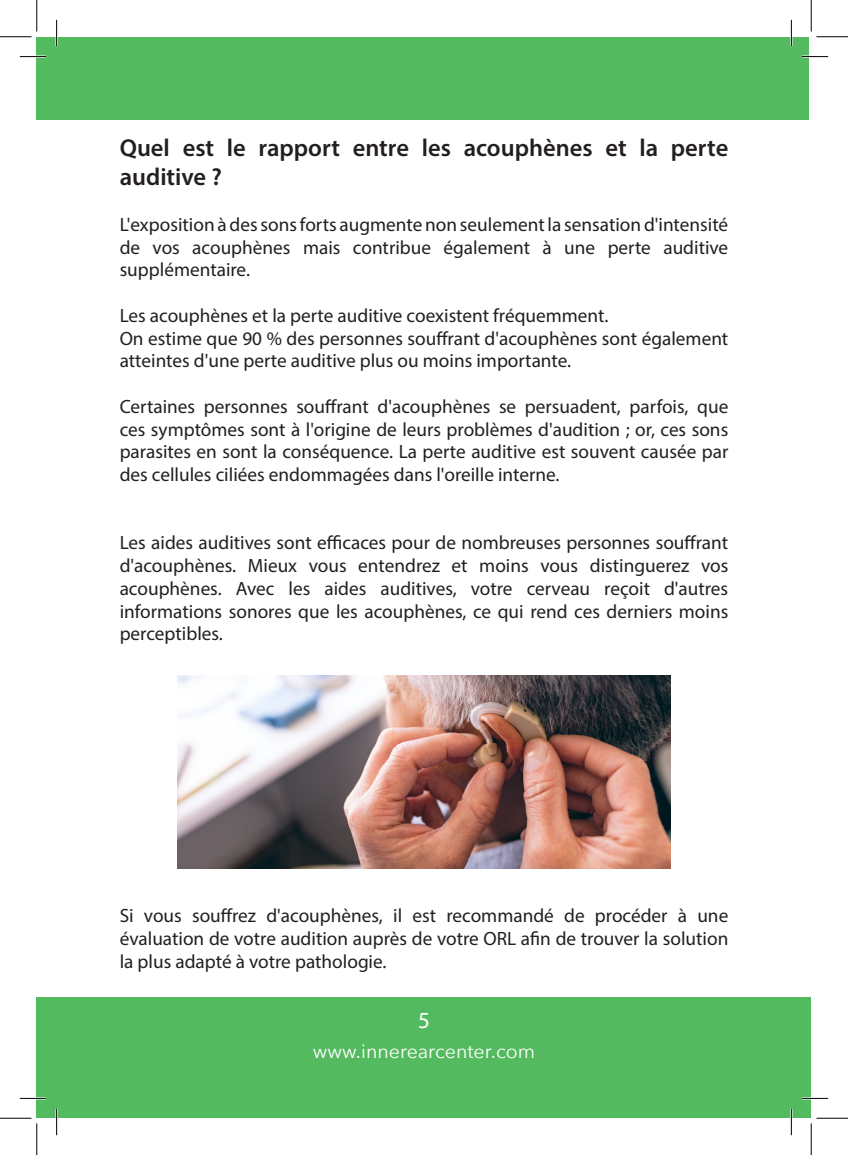
<style>
.page{position:relative;width:848px;height:1155px;background:#fff}
.page>*{position:absolute;margin:0;border:0;box-sizing:border-box;transform-origin:0 0}
.t1{font:600 24.5px/29.4px "Myriad Pro";color:#231f20}
.t2{font:23.1px "Myriad Pro";color:#fff}
.t3{font:19.6px "Avenir Next";color:#fff}
.t4{font:19.25px/22.8px "Myriad Pro";color:#231f20;text-align:justify}
</style>
<div class="page">
<div style="left:57px;top:997px;width:754px;height:121px;background:#54ba5f"></div>
<div style="left:37px;top:997px;width:20px;height:121px;background:#54ba5f"></div>
<div style="left:37px;top:37px;width:53px;height:83px;background:#54ba5f"></div>
<div style="left:40px;top:37px;width:768px;height:83px;background:#54ba5f"></div>
<img style="left:177px;top:675px;width:493px;height:193px">
<hr style="left:20px;top:55px;width:26px;height:3px;background:#fff">
<hr style="left:801px;top:55px;width:27px;height:3px;background:#fff">
<hr style="left:20px;top:1097px;width:26px;height:2px;background:#fff">
<hr style="left:801px;top:1097px;width:27px;height:2px;background:#fff">
<hr style="left:55px;top:20px;width:3px;height:26px;background:#fff">
<hr style="left:55px;top:1109px;width:3px;height:26px;background:#fff">
<hr style="left:790px;top:20px;width:2px;height:26px;background:#fff">
<hr style="left:790px;top:1109px;width:2px;height:26px;background:#fff">
<svg style="left:20px;top:56px;width:26px;height:1px"></svg>
<svg style="left:801px;top:56px;width:27px;height:1px"></svg>
<svg style="left:20px;top:1098px;width:26px;height:1px"></svg>
<svg style="left:801px;top:1098px;width:27px;height:1px"></svg>
<svg style="left:56px;top:20px;width:1px;height:26px"></svg>
<svg style="left:56px;top:1109px;width:1px;height:26px"></svg>
<svg style="left:790px;top:20px;width:1px;height:26px"></svg>
<svg style="left:790px;top:1109px;width:1px;height:26px"></svg>
<hr style="left:0;top:36px;width:32px;height:1px;background:#000">
<hr style="left:816px;top:36px;width:31px;height:1px;background:#000">
<hr style="left:0;top:1118px;width:32px;height:1px;background:#000">
<hr style="left:816px;top:1118px;width:31px;height:1px;background:#000">
<hr style="left:36px;top:0;width:1px;height:32px;background:#000">
<hr style="left:36px;top:1123px;width:1px;height:32px;background:#000">
<hr style="left:810px;top:0;width:1px;height:32px;background:#000">
<hr style="left:810px;top:1123px;width:1px;height:32px;background:#000">
<p class="t1" style="left:120px;top:132px;width:610px">Quel est le rapport entre les acouphènes et la perte auditive ?</p>
<p class="t4" style="left:120px;top:213px;width:610px">L'exposition à des sons forts augmente non seulement la sensation d'intensité de vos acouphènes mais contribue également à une perte auditive supplémentaire.</p>
<p class="t4" style="left:120px;top:304px;width:490px">Les acouphènes et la perte auditive coexistent fréquemment.</p>
<p class="t4" style="left:120px;top:327px;width:610px">On estime que 90 % des personnes souffrant d'acouphènes sont également atteintes d'une perte auditive plus ou moins importante.</p>
<p class="t4" style="left:120px;top:395px;width:610px">Certaines personnes souffrant d'acouphènes se persuadent, parfois, que ces symptômes sont à l'origine de leurs problèmes d'audition ; or, ces sons parasites en sont la conséquence. La perte auditive est souvent causée par des cellules ciliées endommagées dans l'oreille interne.</p>
<p class="t4" style="left:120px;top:531px;width:610px">Les aides auditives sont efficaces pour de nombreuses personnes souffrant d'acouphènes. Mieux vous entendrez et moins vous distinguerez vos acouphènes. Avec les aides auditives, votre cerveau reçoit d'autres informations sonores que les acouphènes, ce qui rend ces derniers moins perceptibles.</p>
<p class="t4" style="left:120px;top:904px;width:610px">Si vous souffrez d'acouphènes, il est recommandé de procéder à une évaluation de votre audition auprès de votre ORL afin de trouver la solution la plus adapté à votre pathologie.</p>
<p class="t2" style="left:418px;top:1006px;width:13px">5</p>
<p class="t3" style="left:313px;top:1035px;width:224px">www.innerearcenter.com</p>
</div>
